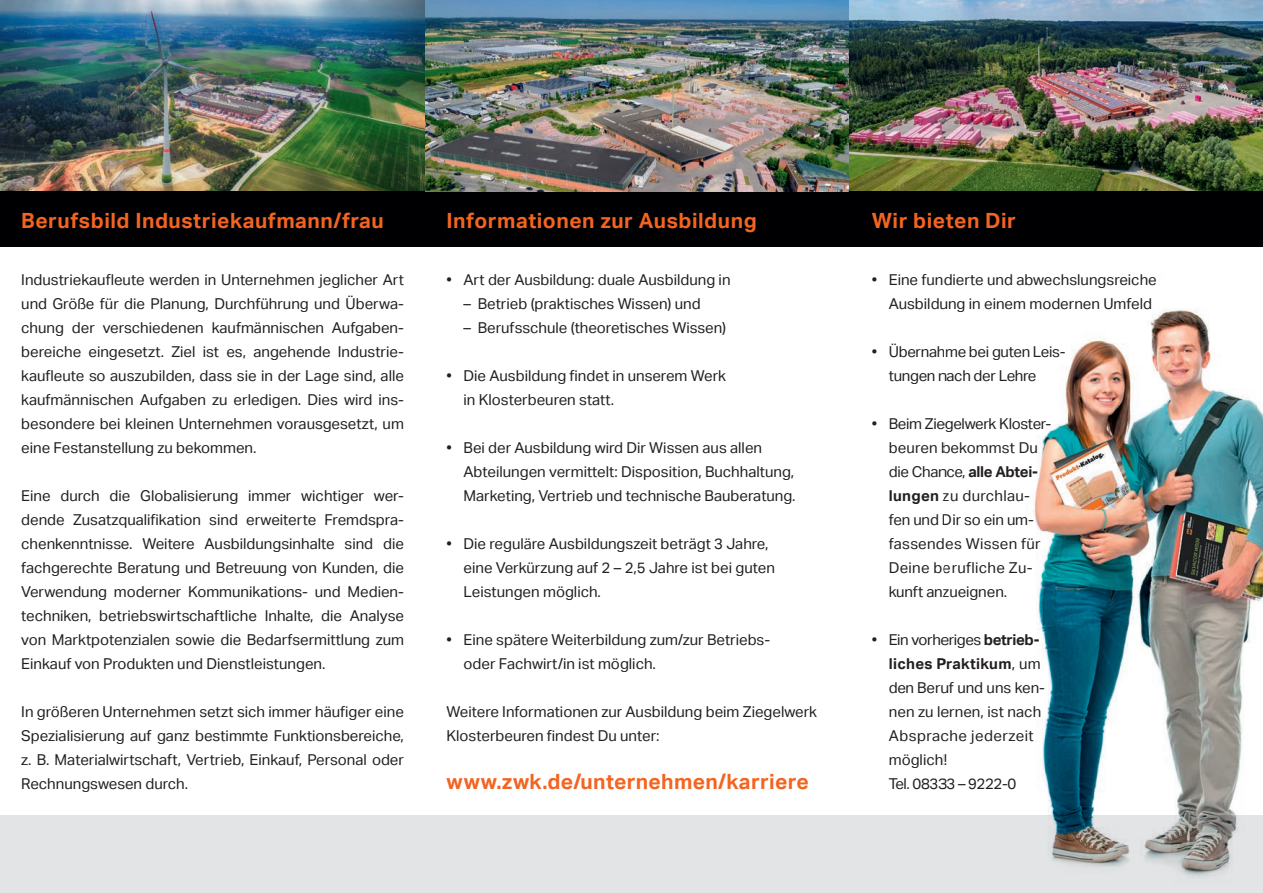
<style>
.page{position:relative;width:1263px;height:893px;background:#fff}
.page>*{position:absolute;margin:0;border:0;box-sizing:border-box;transform-origin:0 0}
.t1{font:700 21px "Aktiv Grotesk";letter-spacing:.025em;color:#f36421}
.t2{font:15px/24px "Aktiv Grotesk";color:#231f20}
.t3{font:15px/24px "Aktiv Grotesk";letter-spacing:-.02em;color:#231f20}
.s1{font-weight:700}
</style>
<div class="page">
<img style="left:0;top:0;width:425px;height:191px">
<img style="left:848px;top:0;width:415px;height:191px">
<div style="left:0;top:191px;width:1263px;height:56px;background:#000002"></div>
<div style="left:0;top:815px;width:1263px;height:78px;background:#e3e4e6"></div>
<img style="left:425px;top:0;width:423px;height:191px">
<img style="left:1034px;top:309px;width:229px;height:569px">
<h1 class="t1" style="left:21px;top:208px;width:364px">Berufsbild Industriekaufmann/frau</h1>
<p class="t2" style="left:21px;top:267px;width:384px;text-align:justify">Industriekaufleute werden in Unternehmen jeglicher Art und Größe für die Planung, Durchführung und Überwa&shy;chung der verschiedenen kaufmännischen Aufgaben&shy;bereiche eingesetzt. Ziel ist es, angehende Industrie&shy;kaufleute so auszubilden, dass sie in der Lage sind, alle kaufmännischen Aufgaben zu erledigen. Dies wird ins&shy;besondere bei kleinen Unternehmen vorausgesetzt, um eine Festanstellung zu bekommen.</p>
<p class="t2" style="left:21px;top:483px;width:384px;text-align:justify">Eine durch die Globalisierung immer wichtiger wer&shy;dende Zusatzqualifikation sind erweiterte Fremdspra&shy;chenkenntnisse. Weitere Ausbildungsinhalte sind die fachgerechte Beratung und Betreuung von Kunden, die Verwendung moderner Kommunikations- und Medien&shy;techniken, betriebswirtschaftliche Inhalte, die Analyse von Marktpotenzialen sowie die Bedarfsermittlung zum Einkauf von Produkten und Dienstleistungen.</p>
<p class="t2" style="left:21px;top:699px;width:384px;text-align:justify">In größeren Unternehmen setzt sich immer häufiger eine Spezialisierung auf ganz bestimmte Funktionsbereiche, z. B. Materialwirtschaft, Vertrieb, Einkauf, Personal oder Rechnungswesen durch.</p>
<h1 class="t1" style="left:446px;top:208px;width:312px">Informationen zur Ausbildung</h1>
<p class="t2" style="left:446px;top:267px;width:286px">• Art der Ausbildung: duale Ausbildung in</p>
<p class="t2" style="left:463px;top:291px;width:239px">– Betrieb (praktisches Wissen) und</p>
<p class="t2" style="left:463px;top:315px;width:264px">– Berufsschule (theoretisches Wissen)</p>
<p class="t2" style="left:463px;top:363px;width:264px;text-indent:-17px">• Die Ausbildung findet in unserem Werk in Klosterbeuren statt.</p>
<p class="t2" style="left:463px;top:435px;width:334px;text-indent:-17px">• Bei der Ausbildung wird Dir Wissen aus allen<br>Abteilungen vermittelt: Disposition, Buchhaltung,<br>Marketing, Vertrieb und technische Bauberatung.</p>
<p class="t2" style="left:463px;top:531px;width:313px;text-indent:-17px">• Die reguläre Ausbildungszeit beträgt 3 Jahre, eine Verkürzung auf 2 – 2,5 Jahre ist bei guten<br>Leistungen möglich.</p>
<p class="t2" style="left:463px;top:627px;width:308px;text-indent:-17px">• Eine spätere Weiterbildung zum/zur Betriebs&shy;oder Fachwirt/in ist möglich.</p>
<p class="t2" style="left:446px;top:699px;width:372px">Weitere Informationen zur Ausbildung beim Ziegelwerk<br>Klosterbeuren findest Du unter:</p>
<h1 class="t1" style="left:446px;top:769px;width:364px">www.zwk.de/unternehmen/karriere</h1>
<h1 class="t1" style="left:872px;top:208px;width:146px">Wir bieten Dir</h1>
<p class="t2" style="left:889px;top:267px;width:269px;text-indent:-17px">• Eine fundierte und abwechslungsreiche<br>Ausbildung in einem modernen Umfeld</p>
<p class="t3" style="left:889px;top:339px;width:178px;text-indent:-17px">• Übernahme bei guten Leis&shy;tungen nach der Lehre</p>
<p class="t2" style="left:889px;top:411px;width:164px;text-indent:-17px">• Beim Ziegelwerk Kloster&shy;beuren bekommst Du die Chance, <span class="s1">alle Abtei&shy;lungen</span> zu durchlau&shy;fen und Dir so ein um&shy;fassendes Wissen für<br>Deine berufliche Zu&shy;kunft anzueignen.</p>
<p class="t2" style="left:889px;top:627px;width:158px;text-indent:-17px">• Ein vorheriges <span class="s1">betrieb&shy;liches Praktikum</span>, um den Beruf und uns ken&shy;nen zu lernen, ist nach<br>Absprache jederzeit möglich!<br>Tel. 08333 – 9222-0</p>
</div>
